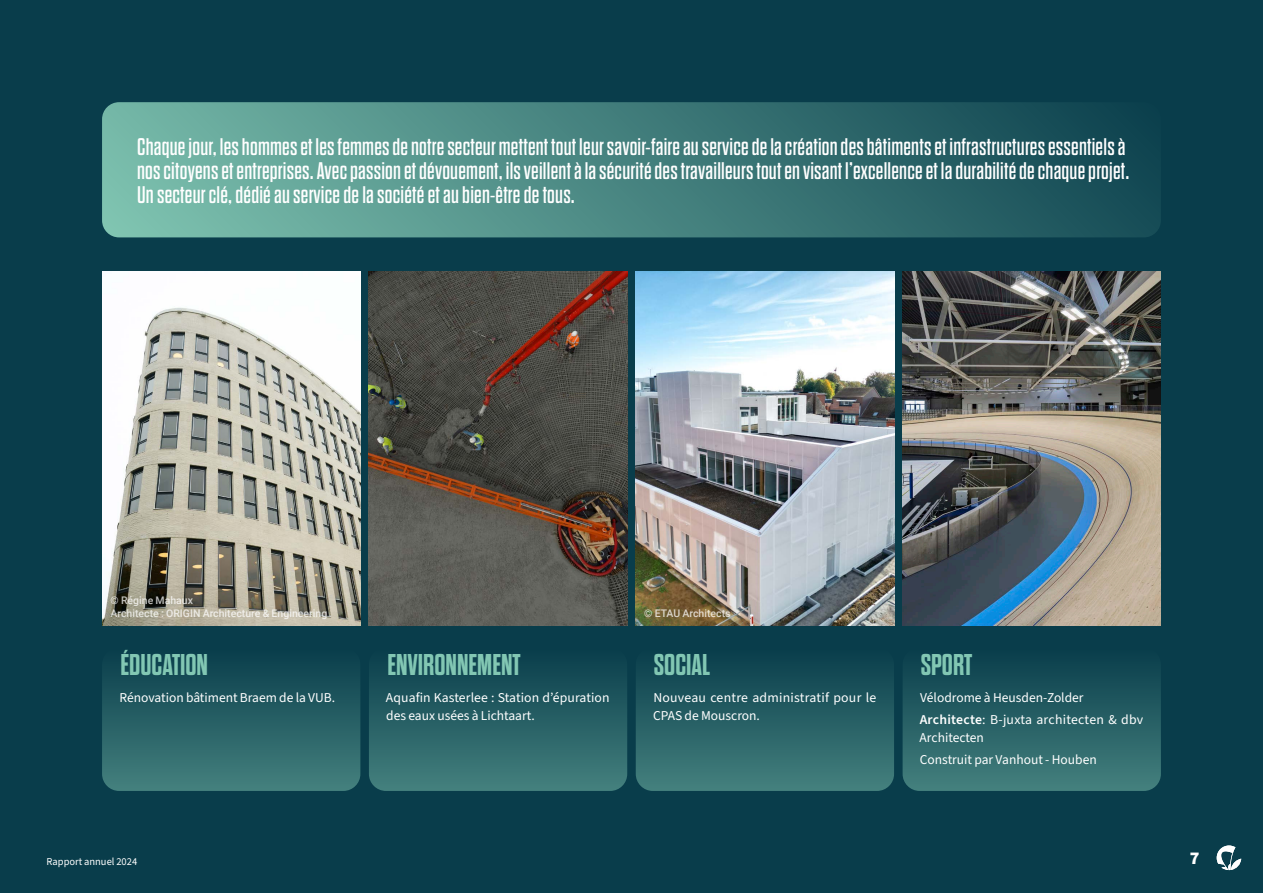
<style>
.page{position:relative;width:1263px;height:893px;background:#093d4b}
.page>*{position:absolute;margin:0;border:0;box-sizing:border-box;transform-origin:0 0}
.t1{font:700 30px "Dharma Gothic E";color:#82c7b3}
.t2{font:24px/24px "Dharma Gothic E";letter-spacing:.01em;color:#fff}
.t3{font:900 18px "Source Sans 3";color:#fff}
.t4{font:13.5px/18px "Source Sans 3";color:#fff}
.t5{font:500 10.5px/13.5px "Roboto";color:#fff}
.t6{font:10.5px "Source Sans 3";color:#fff}
.s1{font-weight:600}
</style>
<div class="page">
<div style="left:102px;top:102px;width:1059px;height:135px;background:linear-gradient(to right,#7bbfad,#104551);border-radius:17px"></div>
<img style="left:102px;top:271px;width:258px;height:354px">
<img style="left:369px;top:271px;width:258px;height:354px">
<img style="left:636px;top:271px;width:258px;height:354px">
<img style="left:902px;top:271px;width:259px;height:354px">
<div style="left:102px;top:647px;width:258px;height:144px;background:linear-gradient(to bottom,#083c4a,#44807e);border-radius:17px"></div>
<div style="left:369px;top:647px;width:258px;height:144px;background:linear-gradient(to bottom,#083c4a,#44807e);border-radius:17px"></div>
<div style="left:636px;top:647px;width:258px;height:144px;background:linear-gradient(to bottom,#083c4a,#44807e);border-radius:17px"></div>
<div style="left:902px;top:647px;width:259px;height:144px;background:linear-gradient(to bottom,#083c4a,#44807d);border-radius:17px"></div>
<svg style="left:1217px;top:845px;width:24px;height:25px"></svg>
<p class="t2" style="left:137px;top:136px;width:994px">Chaque jour, les hommes et les femmes de notre secteur mettent tout leur savoir-faire au service de la création des bâtiments et infrastructures essentiels à nos citoyens et entreprises. Avec passion et dévouement, ils veillent à la sécurité des travailleurs tout en visant l’excellence et la durabilité de chaque projet.<br>Un secteur clé, dédié au service de la société et au bien-être de tous.</p>
<p class="t5" style="left:111px;top:593px;width:218px">© Régine Mahaux<br>Architecte : ORIGIN Architecture &amp; Engineering</p>
<p class="t1" style="left:120px;top:650px;width:89px">ÉDUCATION</p>
<p class="t4" style="left:120px;top:688px;width:217px">Rénovation bâtiment Braem de la VUB.</p>
<p class="t1" style="left:387px;top:650px;width:135px">ENVIRONNEMENT</p>
<p class="t4" style="left:386px;top:688px;width:225px">Aquafin Kasterlee : Station d’épuration des eaux usées à Lichtaart.</p>
<p class="t5" style="left:644px;top:606px;width:88px">© ETAU Architects</p>
<p class="t1" style="left:654px;top:650px;width:58px">SOCIAL</p>
<p class="t4" style="left:653px;top:688px;width:225px">Nouveau centre administratif pour le<br>CPAS de Mouscron.</p>
<p class="t1" style="left:921px;top:650px;width:53px">SPORT</p>
<p class="t4" style="left:920px;top:686px;width:225px;line-height:22.2px">Vélodrome à Heusden-Zolder<br><span class="s1">Architecte</span>: B-juxta architecten &amp; dbv</p>
<p class="t4" style="left:920px;top:727px;width:179px;line-height:22.2px">Architecten<br>Construit par Vanhout - Houben</p>
<p class="t6" style="left:47px;top:854px;width:92px">Rapport annuel 2024</p>
<p class="t3" style="left:1190px;top:846px;width:11px">7</p>
</div>
